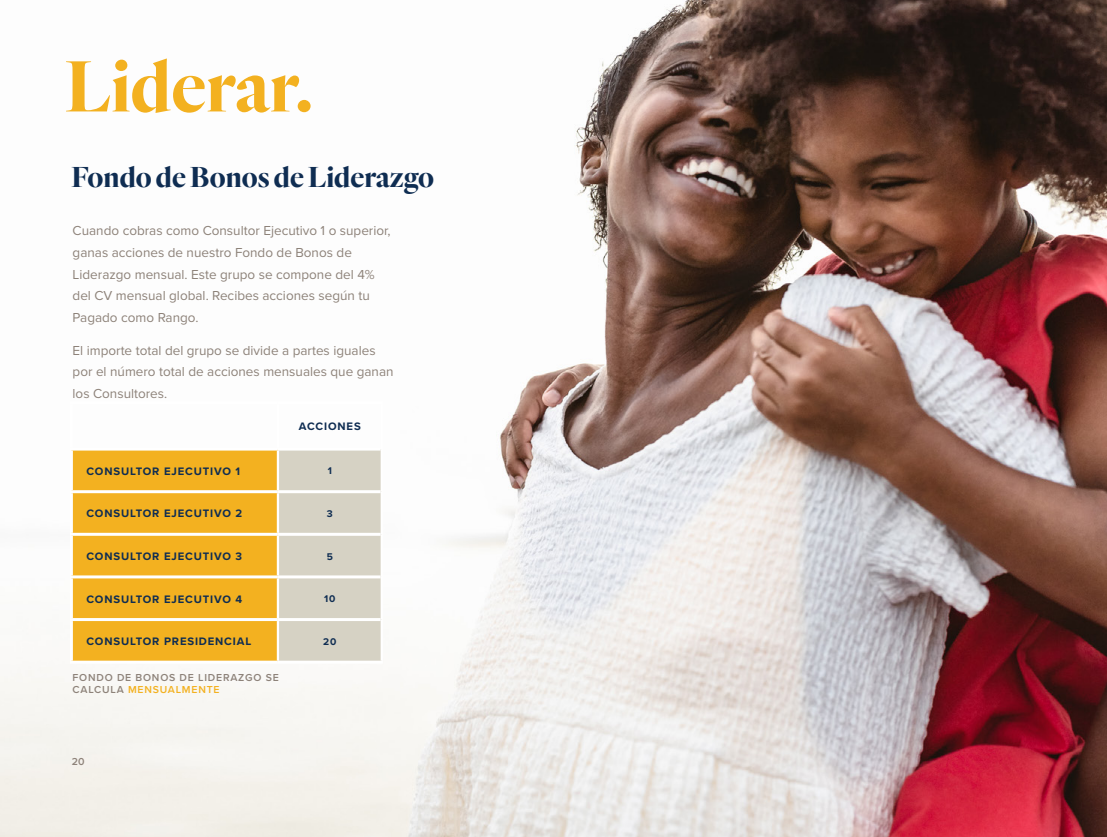
<style>
.page{position:relative;width:1107px;height:837px;background:#fff}
.page>*{position:absolute;margin:0;border:0;box-sizing:border-box;transform-origin:0 0}
.t1{font:700 75px "Quarto";color:#f3b120}
.t2{font:700 30px "Quarto";color:#0f2d52}
.t3{font:13.5px/21.8px "Proxima Nova";color:#8d8279}
.t4{font:700 11.25px "Proxima Nova";letter-spacing:.075em;color:#0f2d52}
.t5{font:600 10.5px/12px "Proxima Nova";letter-spacing:.075em;color:#8d8279}
.t6{font:700 10.2px "Proxima Nova";color:#0f2d52}
.s1{color:#f3b120}
</style>
<div class="page">
<img style="left:0;top:0;width:1107px;height:837px">
<div style="left:73px;top:451px;width:204px;height:210px;background:#f3b120"></div>
<div style="left:279px;top:451px;width:102px;height:210px;background:#d6d2c4"></div>
<hr style="left:277px;top:404px;width:2px;height:44px;background:#fff">
<hr style="left:381px;top:404px;width:2px;height:45px;background:#fff">
<hr style="left:277px;top:451px;width:2px;height:39px;background:#fff">
<hr style="left:381px;top:449px;width:2px;height:43px;background:#fff">
<hr style="left:277px;top:493px;width:2px;height:40px;background:#fff">
<hr style="left:381px;top:492px;width:2px;height:42px;background:#fff">
<hr style="left:277px;top:536px;width:2px;height:39px;background:#fff">
<hr style="left:381px;top:534px;width:2px;height:43px;background:#fff">
<hr style="left:277px;top:578px;width:2px;height:40px;background:#fff">
<hr style="left:381px;top:577px;width:2px;height:43px;background:#fff">
<hr style="left:277px;top:621px;width:2px;height:40px;background:#fff">
<hr style="left:381px;top:620px;width:2px;height:41px;background:#fff">
<hr style="left:278px;top:490px;width:103px;height:3px;background:#fff">
<hr style="left:278px;top:533px;width:103px;height:3px;background:#fff">
<hr style="left:278px;top:575px;width:103px;height:3px;background:#fff">
<hr style="left:278px;top:618px;width:103px;height:3px;background:#fff">
<hr style="left:278px;top:661px;width:105px;height:3px;background:#fff">
<hr style="left:70px;top:490px;width:208px;height:3px;background:#fff">
<hr style="left:70px;top:533px;width:208px;height:3px;background:#fff">
<hr style="left:70px;top:575px;width:208px;height:3px;background:#fff">
<hr style="left:70px;top:618px;width:208px;height:3px;background:#fff">
<hr style="left:70px;top:661px;width:208px;height:3px;background:#fff">
<hr style="left:70px;top:404px;width:3px;height:44px;background:#fff">
<hr style="left:70px;top:451px;width:3px;height:39px;background:#fff">
<hr style="left:70px;top:493px;width:3px;height:40px;background:#fff">
<hr style="left:70px;top:536px;width:3px;height:39px;background:#fff">
<hr style="left:70px;top:578px;width:3px;height:40px;background:#fff">
<hr style="left:70px;top:621px;width:3px;height:40px;background:#fff">
<hr style="left:70px;top:401px;width:208px;height:3px;background:#fff">
<hr style="left:278px;top:401px;width:105px;height:3px;background:#fff">
<hr style="left:70px;top:448px;width:208px;height:3px;background:#fff">
<hr style="left:278px;top:448px;width:103px;height:3px;background:#fff">
<h1 class="t1" style="left:65px;top:36px;width:250px">Liderar.</h1>
<h2 class="t2" style="left:71px;top:157px;width:364px">Fondo de Bonos de Liderazgo</h2>
<p class="t3" style="left:73px;top:219px;width:320px">Cuando cobras como Consultor Ejecutivo 1 o superior, ganas acciones de nuestro Fondo de Bonos de Liderazgo mensual. Este grupo se compone del 4% del CV mensual global. Recibes acciones según tu Pagado como Rango.</p>
<p class="t3" style="left:73px;top:339px;width:323px">El importe total del grupo se divide a partes iguales por el número total de acciones mensuales que ganan los Consultores.</p>
<p class="t4" style="left:299px;top:418px;width:63px">ACCIONES</p>
<p class="t4" style="left:86px;top:463px;width:155px">CONSULTOR EJECUTIVO 1</p>
<p class="t6" style="left:328px;top:463px;width:6px">1</p>
<p class="t4" style="left:86px;top:505px;width:157px">CONSULTOR EJECUTIVO 2</p>
<p class="t6" style="left:327px;top:506px;width:7px">3</p>
<p class="t4" style="left:86px;top:548px;width:157px">CONSULTOR EJECUTIVO 3</p>
<p class="t6" style="left:327px;top:549px;width:8px">5</p>
<p class="t4" style="left:86px;top:591px;width:157px">CONSULTOR EJECUTIVO 4</p>
<p class="t6" style="left:324px;top:591px;width:13px">10</p>
<p class="t4" style="left:86px;top:633px;width:166px">CONSULTOR PRESIDENCIAL</p>
<p class="t6" style="left:323px;top:634px;width:15px">20</p>
<p class="t5" style="left:73px;top:671px;width:208px">FONDO DE BONOS DE LIDERAZGO SE<br>CALCULA <span class="s1">MENSUALMENTE</span></p>
<p class="t5" style="left:72px;top:755px;width:14px">20</p>
</div>
